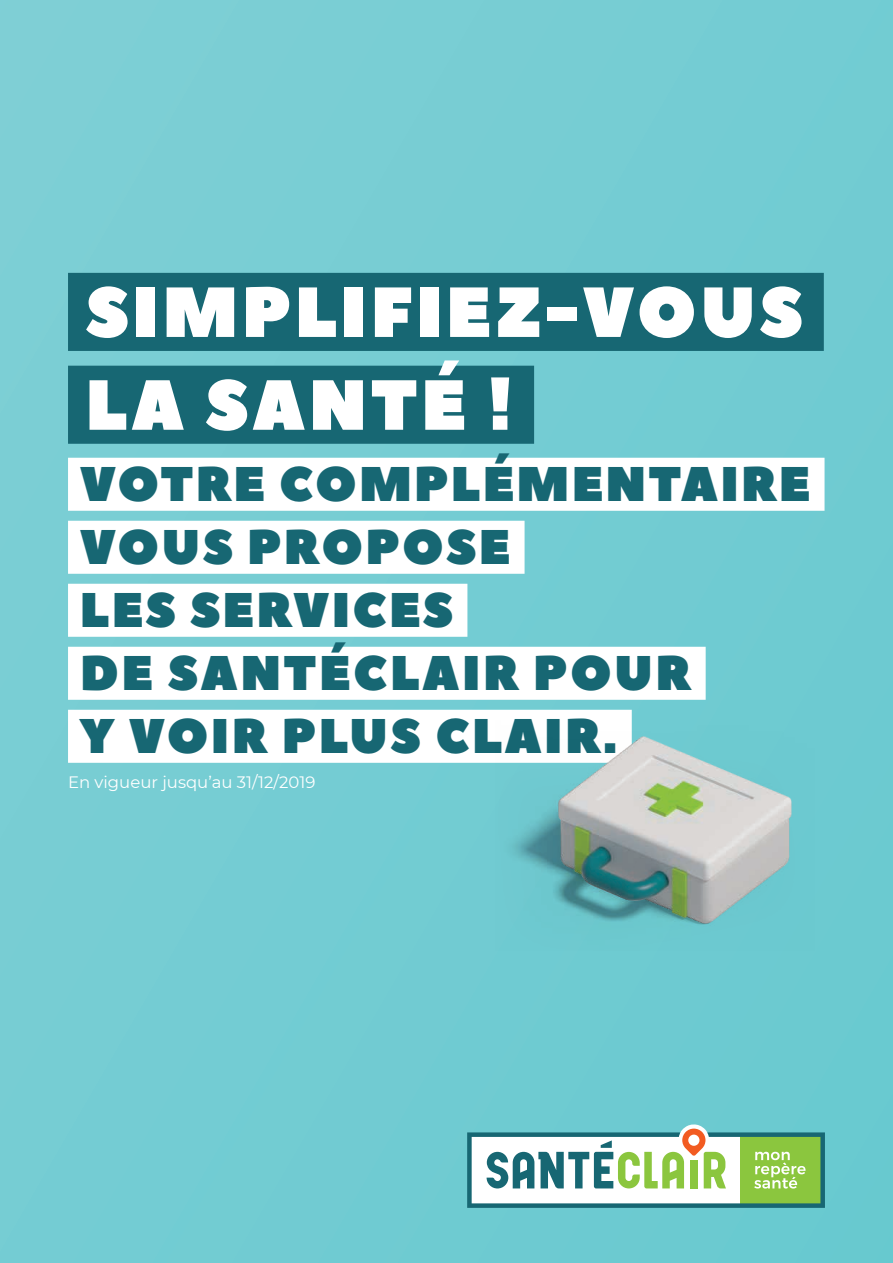
<style>
.page{position:relative;width:893px;height:1263px;background:#73ccd3}
.page>*{position:absolute;margin:0;border:0;box-sizing:border-box;transform-origin:0 0}
.t1{font:70.65px/92.8px "Peace Sans";letter-spacing:.05em;color:#fff}
.t2{font:48.6px/63px "Peace Sans";letter-spacing:.045em;color:#176773}
.t3{font:16.5px "Montserrat";color:#fff}
</style>
<div class="page">
<div style="left:68px;top:273px;width:756px;height:78px;background:#176773"></div>
<div style="left:68px;top:366px;width:466px;height:78px;background:#176773"></div>
<div style="left:68px;top:458px;width:756px;height:53px;background:#fff"></div>
<div style="left:68px;top:521px;width:457px;height:53px;background:#fff"></div>
<div style="left:68px;top:584px;width:399px;height:53px;background:#fff"></div>
<div style="left:68px;top:647px;width:638px;height:53px;background:#fff"></div>
<div style="left:68px;top:710px;width:564px;height:53px;background:#fff"></div>
<svg style="left:467px;top:1124px;width:358px;height:84px;background:#a3caac"></svg>
<img style="left:496px;top:710px;width:296px;height:215px">
<h1 class="t1" style="left:85px;top:268px;width:719px">SIMPLIFIEZ-VOUS<br>LA SANTÉ !</h1>
<p class="t2" style="left:80px;top:454px;width:732px">VOTRE COMPLÉMENTAIRE<br>VOUS PROPOSE<br>LES SERVICES<br>DE SANTÉCLAIR POUR<br>Y VOIR PLUS CLAIR.</p>
<p class="t3" style="left:68px;top:770px;width:249px">En vigueur jusqu’au 31/12/2019</p>
</div>
